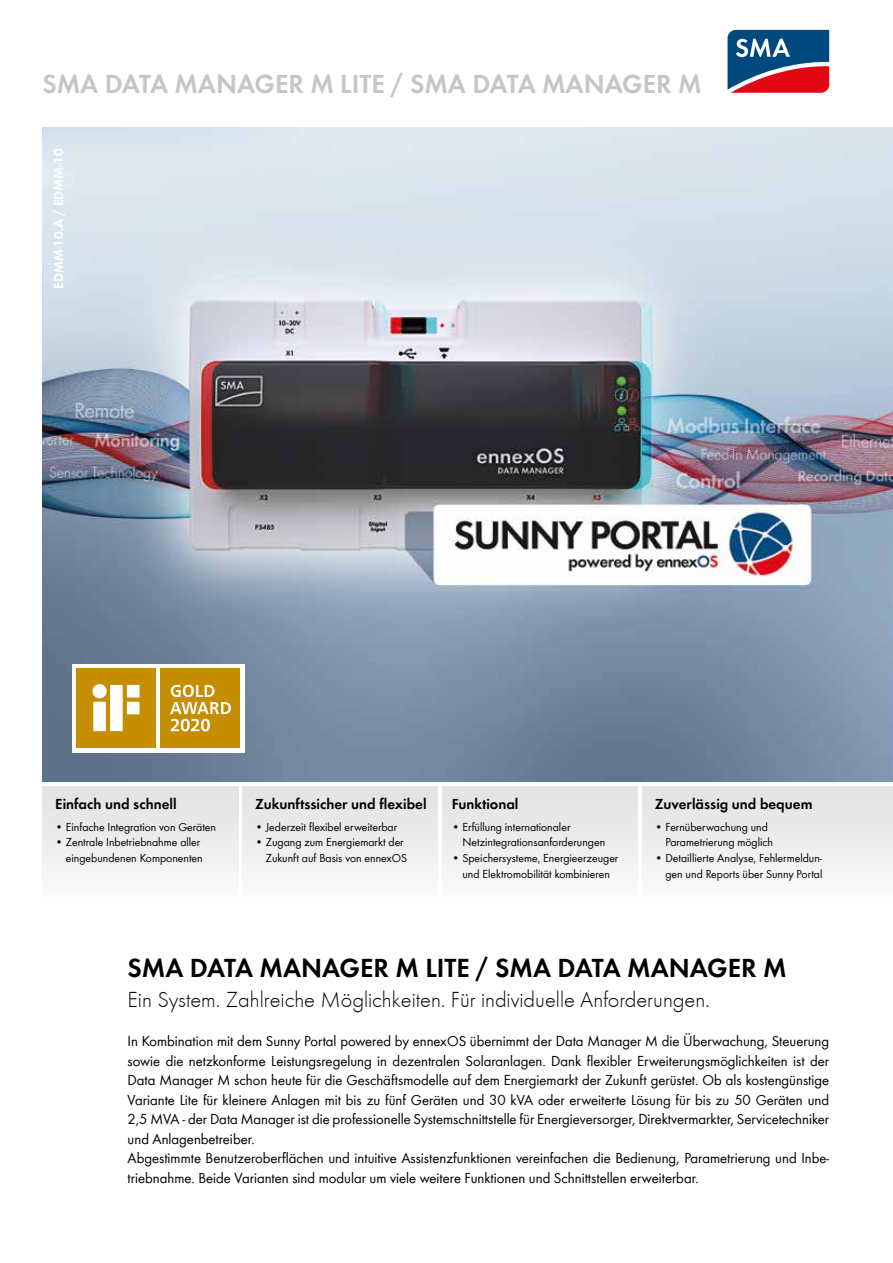
<style>
.page{position:relative;width:893px;height:1263px;background:#fff}
.page>*{position:absolute;margin:0;border:0;box-sizing:border-box;transform-origin:0 0}
.t1{font:600 27px "SMA Futura Global";color:#000}
.t2{font:600 27px "SMA Futura Global";color:#c6c6c6}
.t3{font:300 22.5px "SMA Futura Global";color:#000}
.t4{font:15px/19.5px "SMA Futura Global";color:#000}
.t5{font:600 15px "SMA Futura Global";color:#000}
.t6{font:600 13.5px "SMA Futura Global";color:#fff}
.t7{font:12px/15.8px "SMA Futura Global";color:#000;text-align:right}
</style>
<div class="page">
<svg style="left:727px;top:29px;width:103px;height:64px;background:#675677"></svg>
<img style="left:43px;top:128px;width:850px;height:654px">
<div style="left:43px;top:787px;width:195px;height:119px;background:linear-gradient(to bottom,#e1e1e1,#fdfdfd)"></div>
<div style="left:242px;top:787px;width:196px;height:119px;background:linear-gradient(to bottom,#e1e1e1,#fdfdfd)"></div>
<div style="left:442px;top:787px;width:196px;height:119px;background:linear-gradient(to bottom,#e1e1e1,#fdfdfd)"></div>
<div style="left:642px;top:787px;width:251px;height:119px;background:linear-gradient(to bottom,#e1e1e1,#fdfdfd)"></div>
<div style="left:72px;top:664px;width:172px;height:88px;background:#fff"></div>
<div style="left:76px;top:668px;width:80px;height:80px;background:#c48e00"></div>
<svg style="left:92px;top:684px;width:47px;height:47px"></svg>
<div style="left:160px;top:668px;width:80px;height:80px;background:#c48e00"></div>
<svg style="left:170px;top:685px;width:61px;height:46px"></svg>
<h1 class="t2" style="left:43px;top:68px;width:660px">SMA DATA MANAGER M LITE / SMA DATA MANAGER M</h1>
<p class="t6" style="left:51px;top:289px;width:142px;rotate:-90deg">EDMM-10.A / EDMM-10</p>
<p class="t5" style="left:55px;top:795px;width:123px">Einfach und schnell</p>
<p class="t7" style="left:55px;top:819px;width:162px">• Einfache Integration von Geräten</p>
<p class="t7" style="left:55px;top:834px;width:149px">• Zentrale Inbetriebnahme aller eingebundenen Komponenten</p>
<p class="t5" style="left:255px;top:795px;width:173px">Zukunftssicher und flexibel</p>
<p class="t7" style="left:255px;top:819px;width:144px">• Jederzeit flexibel erweiterbar</p>
<p class="t7" style="left:255px;top:834px;width:154px">• Zugang zum Energiemarkt der<br>Zukunft auf Basis von ennexOS</p>
<p class="t5" style="left:452px;top:795px;width:68px">Funktional</p>
<p class="t7" style="left:462px;top:819px;width:144px;text-align:left;text-indent:-11px">• Erfüllung internationaler<br>Netzintegrationsanforderungen</p>
<p class="t7" style="left:452px;top:850px;width:168px;text-align:center">• Speichersysteme, Energieerzeuger und Elektromobilität kombinieren</p>
<p class="t5" style="left:655px;top:795px;width:159px">Zuverlässig und bequem</p>
<p class="t7" style="left:665px;top:819px;width:109px;text-align:left;text-indent:-11px">• Fernüberwachung und<br>Parametrierung möglich</p>
<p class="t7" style="left:655px;top:850px;width:169px">• Detaillierte Analyse, Fehlermeldun&shy;gen und Reports über Sunny Portal</p>
<h1 class="t1" style="left:128px;top:952px;width:660px">SMA DATA MANAGER M LITE / SMA DATA MANAGER M</h1>
<h2 class="t3" style="left:128px;top:986px;width:584px">Ein System. Zahlreiche Möglichkeiten. Für individuelle Anforderungen.</h2>
<p class="t4" style="left:128px;top:1031px;width:703px">In Kombination mit dem Sunny Portal powered by ennexOS übernimmt der Data Manager M die Überwachung, Steuerung sowie die netzkonforme Leistungsregelung in dezentralen Solaranlagen. Dank flexibler Erweiterungsmöglichkeiten ist der Data Manager M schon heute für die Geschäftsmodelle auf dem Energiemarkt der Zukunft gerüstet. Ob als kostengünstige Variante Lite für kleinere Anlagen mit bis zu fünf Geräten und 30 kVA oder erweiterte Lösung für bis zu 50 Geräten und 2,5 MVA - der Data Manager ist die professionelle Systemschnittstelle für Energieversorger, Direktvermarkter, Servicetechniker und Anlagenbetreiber.<br>Abgestimmte Benutzeroberflächen und intuitive Assistenzfunktionen vereinfachen die Bedienung, Parametrierung und Inbe&shy;triebnahme. Beide Varianten sind modular um viele weitere Funktionen und Schnittstellen erweiterbar.</p>
</div>
